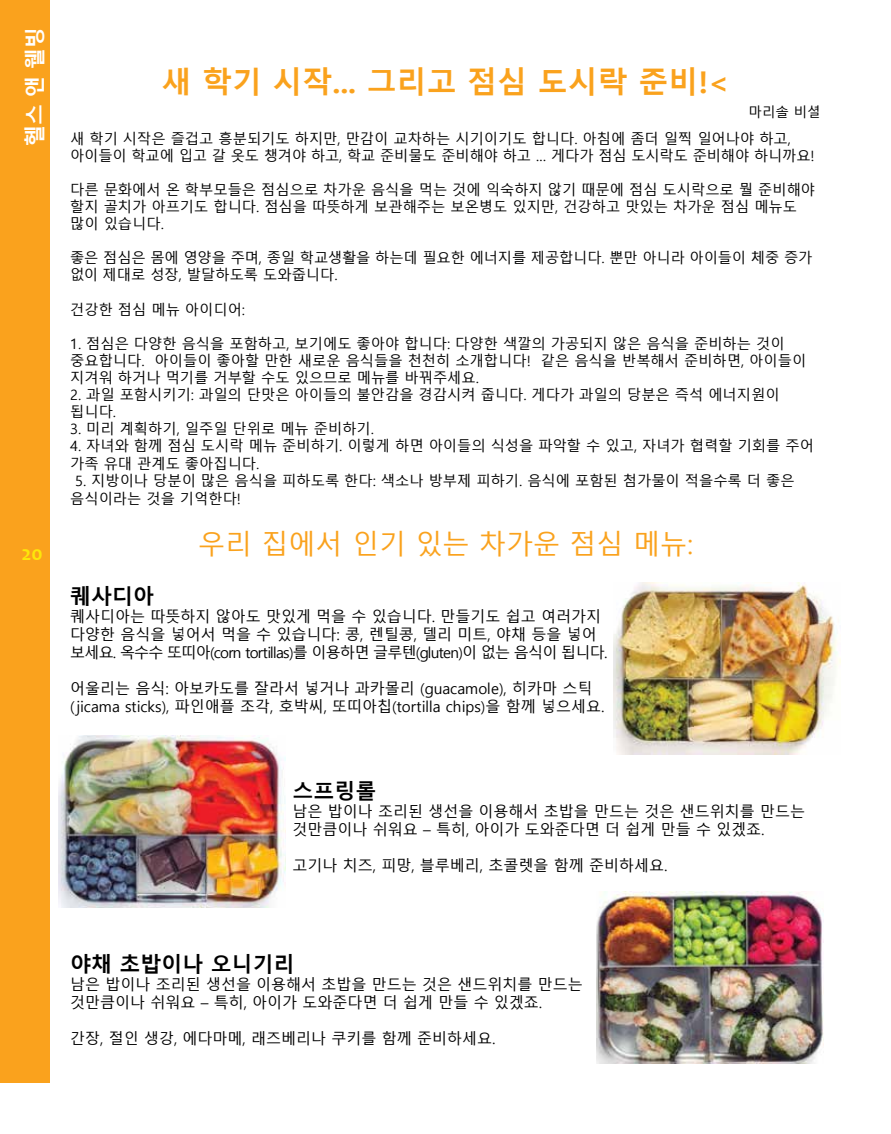
<style>
.page{position:relative;width:891px;height:1134px;background:#fff}
.page>*{position:absolute;margin:0;border:0;box-sizing:border-box;transform-origin:0 0}
.t1{font:700 30px "Malgun Gothic";color:#faa21d}
.t2{font:27px "Malgun Gothic";color:#faa21d}
.t3{font:700 21px "Malgun Gothic";color:#000}
.t4{font:700 21px "Malgun Gothic";color:#fff}
.t5{font:700 21px "Candara";color:#fde70a}
.t6{font:15px/18px "Malgun Gothic";color:#000}
.t7{font:14.25px/17.1px "Malgun Gothic";color:#000}
.t8{font:13.5px "Malgun Gothic";color:#000}
</style>
<div class="page">
<div style="left:0;top:0;width:49px;height:1082px;background:#faa21d"></div>
<img style="left:614px;top:583px;width:227px;height:172px">
<img style="left:59px;top:735px;width:227px;height:173px">
<img style="left:597px;top:892px;width:227px;height:172px">
<h3 class="t4" style="left:23px;top:146px;width:121px;rotate:-90deg">헬스 앤 웰빙</h3>
<h3 class="t5" style="left:22px;top:540px;width:23px">20</h3>
<h1 class="t1" style="left:161px;top:64px;width:570px">새 학기 시작... 그리고 점심 도시락 준비!&lt;</h1>
<p class="t8" style="left:749px;top:105px;width:74px">마리솔 비셜</p>
<p class="t7" style="left:70px;top:130px;width:746px">새 학기 시작은 즐겁고 흥분되기도 하지만, 만감이 교차하는 시기이기도 합니다. 아침에 좀더 일찍 일어나야 하고, 아이들이 학교에 입고 갈 옷도 챙겨야 하고, 학교 준비물도 준비해야 하고 … 게다가 점심 도시락도 준비해야 하니까요!</p>
<p class="t7" style="left:70px;top:182px;width:746px">다른 문화에서 온 학부모들은 점심으로 차가운 음식을 먹는 것에 익숙하지 않기 때문에 점심 도시락으로 뭘 준비해야 할지 골치가 아프기도 합니다. 점심을 따뜻하게 보관해주는 보온병도 있지만, 건강하고 맛있는 차가운 점심 메뉴도 많이 있습니다.</p>
<p class="t7" style="left:70px;top:250px;width:744px">좋은 점심은 몸에 영양을 주며, 종일 학교생활을 하는데 필요한 에너지를 제공합니다. 뿐만 아니라 아이들이 체중 증가 없이 제대로 성장, 발달하도록 도와줍니다.</p>
<p class="t7" style="left:70px;top:301px;width:176px">건강한 점심 메뉴 아이디어:</p>
<p class="t7" style="left:70px;top:335px;width:738px">1. 점심은 다양한 음식을 포함하고, 보기에도 좋아야 합니다: 다양한 색깔의 가공되지 않은 음식을 준비하는 것이 중요합니다. 아이들이 좋아할 만한 새로운 음식들을 천천히 소개합니다! 같은 음식을 반복해서 준비하면, 아이들이 지겨워 하거나 먹기를 거부할 수도 있으므로 메뉴를 바꿔주세요.</p>
<p class="t7" style="left:70px;top:387px;width:711px">2. 과일 포함시키기: 과일의 단맛은 아이들의 불안감을 경감시켜 줍니다. 게다가 과일의 당분은 즉석 에너지원이 됩니다.</p>
<p class="t7" style="left:70px;top:421px;width:305px">3. 미리 계획하기, 일주일 단위로 메뉴 준비하기.</p>
<p class="t7" style="left:70px;top:438px;width:745px">4. 자녀와 함께 점심 도시락 메뉴 준비하기. 이렇게 하면 아이들의 식성을 파악할 수 있고, 자녀가 협력할 기회를 주어 가족 유대 관계도 좋아집니다.</p>
<p class="t7" style="left:70px;top:472px;width:726px;line-height:18px;text-indent:5px">5. 지방이나 당분이 많은 음식을 피하도록 한다: 색소나 방부제 피하기. 음식에 포함된 첨가물이 적을수록 더 좋은 음식이라는 것을 기억한다!</p>
<h2 class="t2" style="left:198px;top:529px;width:496px">우리 집에서 인기 있는 차가운 점심 메뉴:</h2>
<h3 class="t3" style="left:70px;top:584px;width:86px">퀘사디아</h3>
<p class="t6" style="left:70px;top:608px;width:539px">퀘사디아는 따뜻하지 않아도 맛있게 먹을 수 있습니다. 만들기도 쉽고 여러가지 다양한 음식을 넣어서 먹을 수 있습니다: 콩, 렌틸콩, 델리 미트, 야채 등을 넣어 보세요. 옥수수 또띠아(corn tortillas)를 이용하면 글루텐(gluten)이 없는 음식이 됩니다.</p>
<p class="t6" style="left:70px;top:680px;width:536px">어울리는 음식: 아보카도를 잘라서 넣거나 과카몰리 (guacamole), 히카마 스틱 (jicama sticks), 파인애플 조각, 호박씨, 또띠아칩(tortilla chips)을 함께 넣으세요.</p>
<h3 class="t3" style="left:293px;top:779px;width:85px">스프링롤</h3>
<p class="t6" style="left:293px;top:803px;width:514px">남은 밥이나 조리된 생선을 이용해서 초밥을 만드는 것은 샌드위치를 만드는 것만큼이나 쉬워요 – 특히, 아이가 도와준다면 더 쉽게 만들 수 있겠죠.</p>
<p class="t6" style="left:293px;top:857px;width:376px">고기나 치즈, 피망, 블루베리, 초콜렛을 함께 준비하세요.</p>
<h3 class="t3" style="left:70px;top:952px;width:226px">야채 초밥이나 오니기리</h3>
<p class="t6" style="left:70px;top:976px;width:514px">남은 밥이나 조리된 생선을 이용해서 초밥을 만드는 것은 샌드위치를 만드는 것만큼이나 쉬워요 – 특히, 아이가 도와준다면 더 쉽게 만들 수 있겠죠.</p>
<p class="t6" style="left:70px;top:1030px;width:427px">간장, 절인 생강, 에다마메, 래즈베리나 쿠키를 함께 준비하세요.</p>
</div>
